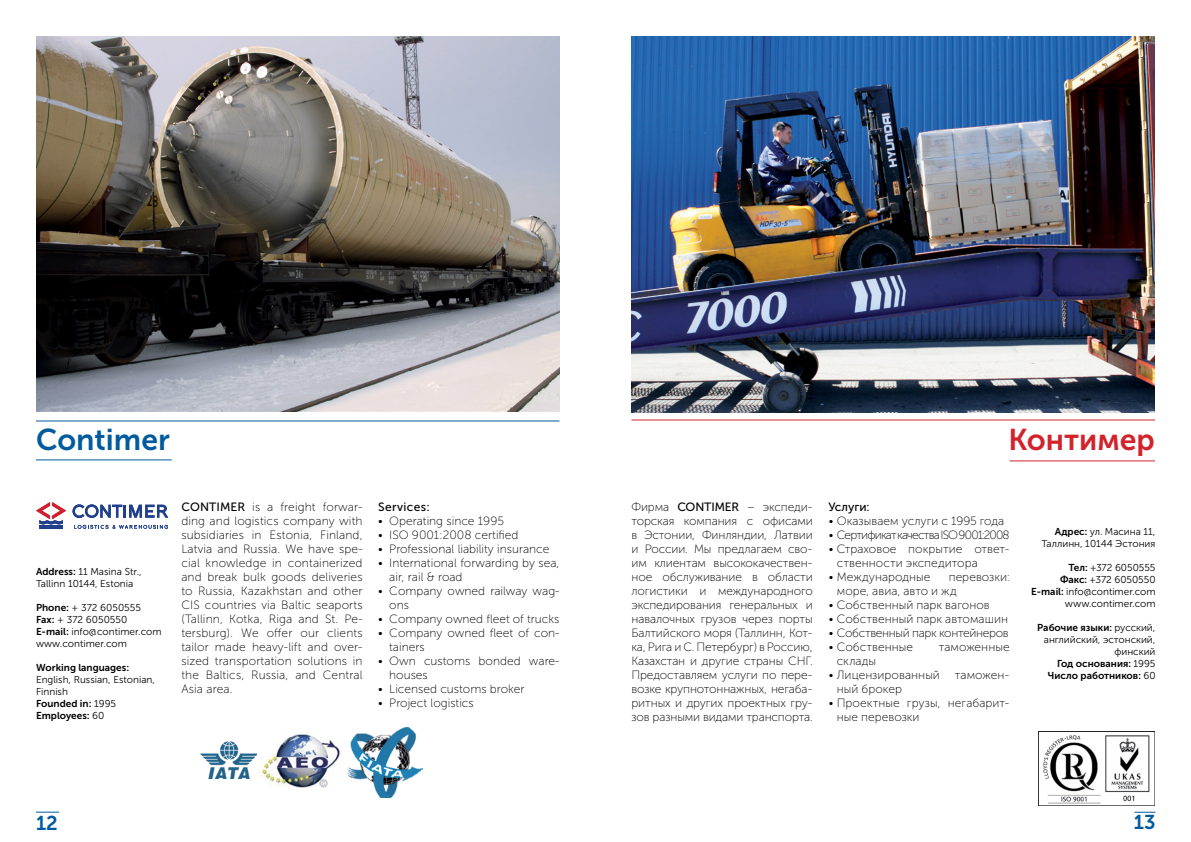
<style>
.page{position:relative;width:1191px;height:842px;background:#fff}
.page>*{position:absolute;margin:0;border:0;box-sizing:border-box;transform-origin:0 0}
.t1{font:30px "Museo Sans 700";color:#005b9e}
.t2{font:30px "Museo Sans Cyrl 700";color:#d2232a}
.t3{font:20px "Museo Sans 700";color:#005b9e}
.t4{font:12px/14px "Museo Sans Cyrl 100";color:#000}
.t5{font:12px/14px "Museo Sans 100";color:#000}
.t6{font:12px "Museo Sans Cyrl 100";letter-spacing:-.065em;color:#000}
.t7{font:12px "Museo Sans Cyrl 100";letter-spacing:-.025em;color:#000}
.t8{font:12px "Museo Sans 500";letter-spacing:.03em;color:#000}
.t9{font:12px "Museo Sans Cyrl 500";color:#000}
.t10{font:10px/12px "Museo Sans 300";color:#000}
.t11{font:10px/12px "Museo Sans Cyrl 300";color:#000;text-align:right}
.t12{font:10px/12px "Museo Sans Cyrl 700";color:#000;text-align:right}
.t13{font:10px/12px "Museo Sans 700";color:#000}
.s1{font-family:"Museo Sans 700"}
.s2{font-family:"Museo Sans 300"}
.s3{font-family:"Museo Sans 500"}
.s4{font-family:"Museo Sans Cyrl 500"}
.s5{font-family:"Museo Sans Cyrl 700"}
.s6{font-family:"Museo Sans Cyrl 300"}
</style>
<div class="page">
<svg style="left:36px;top:812px;width:23px;height:1px"></svg>
<svg style="left:1134px;top:812px;width:21px;height:1px"></svg>
<img style="left:36px;top:36px;width:523px;height:376px">
<hr style="left:36px;top:420px;width:523px;height:1px;background:#005b9e">
<hr style="left:631px;top:419px;width:524px;height:1px;background:#d2232a">
<hr style="left:1009px;top:460px;width:146px;height:1px;background:#d2232a">
<hr style="left:36px;top:459px;width:136px;height:1px;background:#005b9e">
<img style="left:631px;top:36px;width:524px;height:376px">
<hr style="left:39px;top:526px;width:24px;height:3px;background:#21408b">
<svg style="left:36px;top:502px;width:30px;height:22px"></svg>
<svg style="left:73px;top:504px;width:95px;height:14px"></svg>
<svg style="left:74px;top:525px;width:94px;height:4px"></svg>
<img style="left:1039px;top:732px;width:116px;height:74px">
<img style="left:200px;top:742px;width:57px;height:36px">
<img style="left:257px;top:734px;width:83px;height:54px">
<img style="left:348px;top:728px;width:74px;height:69px">
<h1 class="t1" style="left:36px;top:422px;width:135px">Contimer</h1>
<h1 class="t2" style="left:1008px;top:422px;width:148px">Контимер</h1>
<p class="t10" style="left:36px;top:565px;width:107px"><span class="s1">Address:</span> 11 Masina Str.,<br>Tallinn 10144, Estonia</p>
<p class="t10" style="left:36px;top:601px;width:127px"><span class="s1">Phone:</span> + 372 6050555<br><span class="s1">Fax:</span> + 372 6050550<br><span class="s1">E-mail:</span> info@contimer.com www.contimer.com</p>
<p class="t13" style="left:36px;top:661px;width:95px">Working languages:</p>
<p class="t10" style="left:36px;top:673px;width:120px">English, Russian, Estonian,<br>Finnish</p>
<p class="t13" style="left:36px;top:697px;width:82px">Founded in: <span class="s2">1995<br></span>Employees: <span class="s2">60</span></p>
<p class="t5" style="left:181px;top:500px;width:183px;text-align:justify"><span class="s3">CONTIMER</span> is a freight forwar&shy;ding and logistics company with subsidiaries in Estonia, Finland, Latvia and Russia. We have spe&shy;cial knowledge in containerized and break bulk goods deliveries to Russia, Kazakhstan and other CIS countries via Baltic seaports (Tallinn, Kotka, Riga and St. Pe&shy;tersburg). We offer our clients tailor made heavy-lift and over&shy;sized transportation solutions in the Baltics, Russia, and Central Asia area.</p>
<p class="t4" style="left:631px;top:500px;width:183px;text-align:justify">Фирма <span class="s4">CONTIMER</span> – экспеди&shy;торская компания с офисами в Эстонии, Финляндии, Латвии и России. Мы предлагаем сво&shy;им клиентам высококачествен&shy;ное обслуживание в области логистики и международного экспедирования генеральных и навалочных грузов через порты Балтийского моря (Таллинн, Кот&shy;ка, Рига и С. Петербург) в Россию, Казахстан и другие страны СНГ.<br>Предоставляем услуги по пере&shy;возке крупнотоннажных, негаба&shy;ритных и других проектных гру&shy;зов разными видами транспорта.</p>
<p class="t8" style="left:378px;top:500px;width:53px">Services:</p>
<p class="t5" style="left:378px;top:514px;width:127px">• Operating since 1995</p>
<p class="t5" style="left:378px;top:528px;width:142px">• ISO 9001:2008 certified</p>
<p class="t5" style="left:378px;top:542px;width:173px">• Professional liability insurance</p>
<p class="t5" style="left:389px;top:556px;width:172px;text-indent:-11px">• International forwarding by sea, air, rail &amp; road</p>
<p class="t5" style="left:389px;top:584px;width:172px;text-indent:-11px">• Company owned railway wag&shy;ons</p>
<p class="t5" style="left:378px;top:612px;width:183px">• Company owned fleet of trucks</p>
<p class="t5" style="left:389px;top:626px;width:172px;text-indent:-11px">• Company owned fleet of con&shy;tainers</p>
<p class="t5" style="left:389px;top:654px;width:172px;text-indent:-11px">• Own customs bonded ware&shy;houses</p>
<p class="t5" style="left:378px;top:682px;width:148px">• Licensed customs broker</p>
<p class="t5" style="left:378px;top:696px;width:97px">• Project logistics</p>
<p class="t9" style="left:828px;top:500px;width:43px">Услуги:</p>
<p class="t4" style="left:828px;top:514px;width:177px">• Оказываем услуги с 1995 года</p>
<p class="t6" style="left:828px;top:529px;width:183px">• Сертификат качества ISO 9001:2008</p>
<p class="t4" style="left:837px;top:542px;width:174px;text-indent:-9px">• Страховое покрытие ответ&shy;ственности экспедитора</p>
<p class="t4" style="left:828px;top:570px;width:104px">• Международные</p>
<p class="t4" style="left:837px;top:570px;width:174px;text-indent:112px">перевозки: море, авиа, авто и жд</p>
<p class="t4" style="left:828px;top:598px;width:163px">• Собственный парк вагонов</p>
<p class="t4" style="left:828px;top:612px;width:181px">• Собственный парк автомашин</p>
<p class="t7" style="left:828px;top:627px;width:182px">• Собственный парк контейнеров</p>
<p class="t4" style="left:828px;top:640px;width:86px">• Собственные</p>
<p class="t4" style="left:938px;top:640px;width:72px">таможенные</p>
<p class="t4" style="left:837px;top:654px;width:41px">склады</p>
<p class="t4" style="left:837px;top:668px;width:174px;text-indent:-9px">• Лицензированный таможен&shy;ный брокер</p>
<p class="t4" style="left:837px;top:696px;width:174px;text-indent:-9px">• Проектные грузы, негабарит&shy;ные перевозки</p>
<p class="t11" style="left:1041px;top:525px;width:115px"><span class="s5">Адрес:</span> ул. Масина 11,<br>Таллинн, 10144 Эстония</p>
<p class="t11" style="left:1031px;top:561px;width:126px"><span class="s5">Тел:</span> +372 6050555<br><span class="s5">Факс:</span> +372 6050550<br><span class="s5">E-mail:</span> info@contimer.com www.contimer.com</p>
<p class="t12" style="left:1037px;top:621px;width:120px">Рабочие языки: <span class="s6">русский,</span></p>
<p class="t11" style="left:1043px;top:633px;width:113px">английский, эстонский, финский</p>
<p class="t12" style="left:1048px;top:657px;width:109px">Год основания: <span class="s6">1995<br></span>Число работников: <span class="s6">60</span></p>
<h2 class="t3" style="left:36px;top:812px;width:23px">12</h2>
<h2 class="t3" style="left:1133px;top:811px;width:23px">13</h2>
</div>
